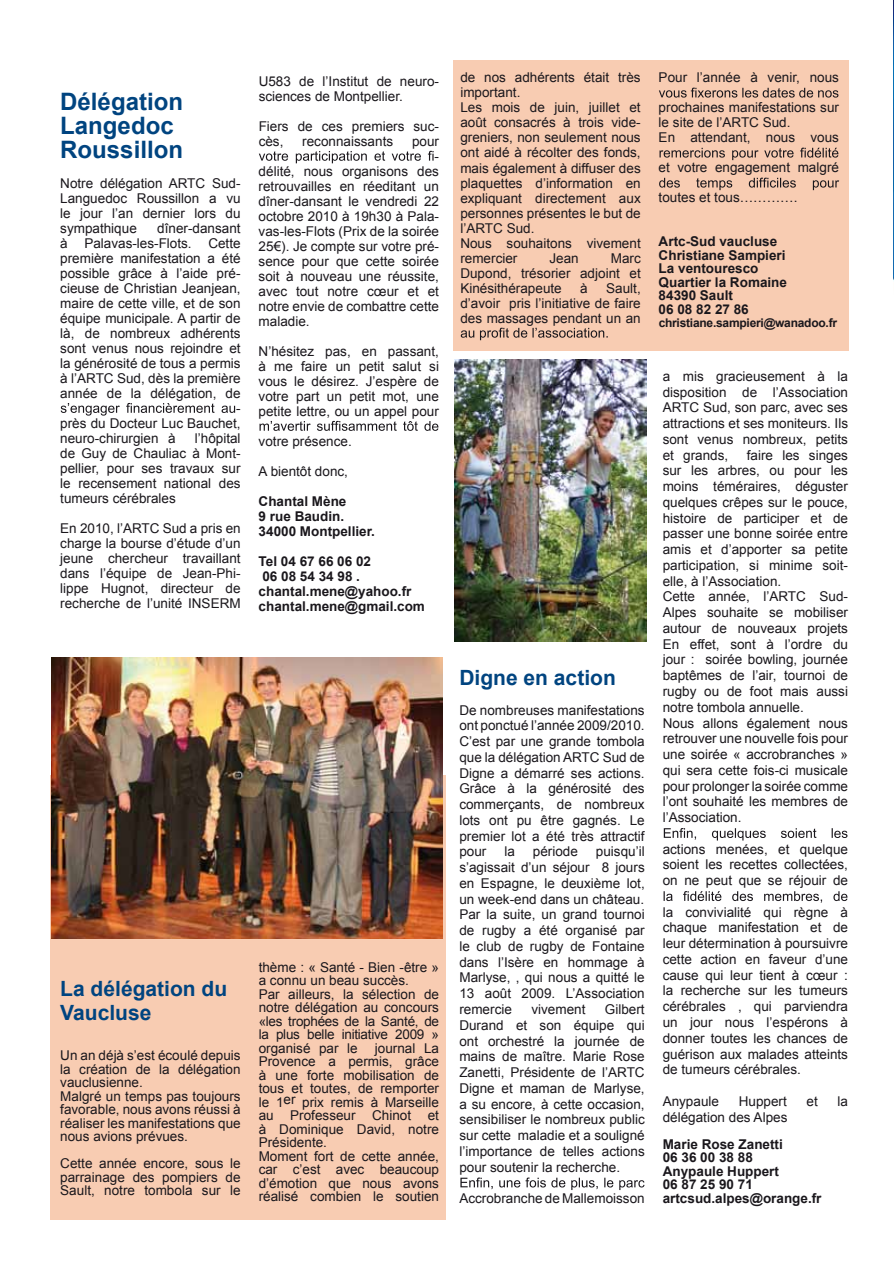
<style>
.page{position:relative;width:894px;height:1265px;background:#fff}
.page>*{position:absolute;margin:0;border:0;box-sizing:border-box;transform-origin:0 0}
.t1{font:700 24px/24px "Arial";color:#004480}
.t2{font:700 21px/24px "Arial";color:#004480}
.t3{font:13.5px/15.8px "Arial";color:#1a171c;text-align:justify}
.t4{font:700 13.5px/13.5px "Arial";color:#1a171c}
.t5{font:700 12px "Arial";letter-spacing:-.02em;color:#1a171c}
</style>
<div class="page">
<img style="left:893px;top:2px;width:1px;height:279px">
<img style="left:455px;top:360px;width:191px;height:281px">
<div style="left:453px;top:60px;width:395px;height:291px;background:#f8ccb2"></div>
<div style="left:50px;top:775px;width:395px;height:444px;background:#f8ccb2"></div>
<svg style="left:460px;top:328px;width:147px;height:12px"></svg>
<svg style="left:659px;top:88px;width:179px;height:10px"></svg>
<svg style="left:659px;top:148px;width:179px;height:12px"></svg>
<svg style="left:659px;top:178px;width:179px;height:12px"></svg>
<svg style="left:460px;top:1177px;width:184px;height:13px"></svg>
<svg style="left:663px;top:828px;width:184px;height:12px"></svg>
<svg style="left:663px;top:891px;width:184px;height:11px"></svg>
<img style="left:51px;top:657px;width:392px;height:281px">
<svg style="left:61px;top:403px;width:174px;height:12px"></svg>
<svg style="left:259px;top:151px;width:174px;height:12px"></svg>
<svg style="left:259px;top:421px;width:179px;height:10px"></svg>
<h1 class="t1" style="left:60px;top:90px;width:124px">Délégation<br>Langedoc<br>Roussillon</h1>
<p class="t3" style="left:60px;top:176px;width:182px;line-height:15px">Notre délégation ARTC Sud-Languedoc Roussillon a vu le jour l’an dernier lors du sympathique</p>
<p class="t3" style="left:157px;top:220px;width:85px">dîner-dansant</p>
<p class="t3" style="left:60px;top:235px;width:182px">à Palavas-les-Flots. Cette</p>
<p class="t3" style="left:60px;top:250px;width:182px">première manifestation a été</p>
<p class="t3" style="left:60px;top:265px;width:182px">possible grâce à l’aide pré-</p>
<p class="t3" style="left:60px;top:280px;width:182px">cieuse de Christian Jeanjean,</p>
<p class="t3" style="left:60px;top:295px;width:182px">maire de cette ville, et de son</p>
<p class="t3" style="left:60px;top:310px;width:182px">équipe municipale. A partir de</p>
<p class="t3" style="left:60px;top:325px;width:182px">là, de nombreux adhérents</p>
<p class="t3" style="left:60px;top:340px;width:182px">sont venus nous rejoindre et</p>
<p class="t3" style="left:60px;top:355px;width:182px">la générosité de tous a permis</p>
<p class="t3" style="left:60px;top:370px;width:182px">à l’ARTC Sud, dès la première</p>
<p class="t3" style="left:60px;top:385px;width:182px">année de la délégation, de</p>
<p class="t3" style="left:236px;top:400px;width:6px">-</p>
<p class="t3" style="left:60px;top:415px;width:182px">près du Docteur Luc Bauchet,</p>
<p class="t3" style="left:60px;top:430px;width:117px">neuro-chirurgien à</p>
<p class="t3" style="left:60px;top:431px;width:182px;line-height:15px;text-indent:134px">l’hôpital de Guy de Chauliac à Mont&shy;pellier, pour ses travaux sur le recensement national des tumeurs cérébrales</p>
<p class="t3" style="left:60px;top:521px;width:182px;line-height:15px">En 2010, l’ARTC Sud a pris en charge la bourse d’étude d’un jeune chercheur travaillant dans l’équipe de Jean-Phi&shy;lippe Hugnot, directeur de recherche de l’unité INSERM</p>
<p class="t3" style="left:258px;top:73px;width:182px;line-height:15px">U583 de l’Institut de neuro&shy;sciences de Montpellier.</p>
<p class="t3" style="left:258px;top:118px;width:182px;line-height:15px">Fiers de ces premiers suc&shy;cès,</p>
<p class="t3" style="left:302px;top:133px;width:92px">reconnaissants</p>
<p class="t3" style="left:412px;top:133px;width:29px">pour</p>
<p class="t3" style="left:434px;top:148px;width:6px">-</p>
<p class="t3" style="left:258px;top:163px;width:182px">délité, nous organisons des</p>
<p class="t3" style="left:258px;top:178px;width:182px">retrouvailles en réeditant un</p>
<p class="t3" style="left:258px;top:193px;width:182px">dîner-dansant le vendredi 22</p>
<p class="t3" style="left:258px;top:208px;width:182px">octobre 2010 à 19h30 à Pala-</p>
<p class="t3" style="left:258px;top:223px;width:182px">vas-les-Flots (Prix de la soirée</p>
<p class="t3" style="left:258px;top:238px;width:182px">25€). Je compte sur votre pré-</p>
<p class="t3" style="left:258px;top:253px;width:182px">sence pour que cette soirée</p>
<p class="t3" style="left:258px;top:268px;width:182px">soit à nouveau une réussite,</p>
<p class="t3" style="left:258px;top:283px;width:182px">avec tout notre cœur et et</p>
<p class="t3" style="left:258px;top:298px;width:182px">notre envie de combattre cette</p>
<p class="t3" style="left:258px;top:313px;width:53px">maladie.</p>
<p class="t3" style="left:258px;top:343px;width:182px;line-height:15px">N’hésitez pas, en passant, à me faire un petit salut si vous le désirez. J’espère de votre part un petit mot, une petite lettre, ou un appel pour</p>
<p class="t3" style="left:258px;top:433px;width:95px">votre présence.</p>
<p class="t3" style="left:258px;top:463px;width:91px">A bientôt donc,</p>
<p class="t4" style="left:258px;top:494px;width:118px;line-height:15px">Chantal Mène<br>9 rue Baudin.<br>34000 Montpellier.</p>
<p class="t4" style="left:258px;top:554px;width:168px;line-height:15px">Tel 04 67 66 06 02<br>06 08 54 34 98 . chantal.mene@yahoo.fr chantal.mene@gmail.com</p>
<h2 class="t2" style="left:60px;top:977px;width:168px">La délégation du<br>Vaucluse</h2>
<p class="t3" style="left:60px;top:1049px;width:182px;line-height:13.5px;text-align:left">Un an déjà s’est écoulé depuis la création de la délégation vauclusienne.<br>Malgré un temps pas toujours favorable, nous avons réussi à réaliser les manifestations que nous avions prévues.</p>
<p class="t3" style="left:60px;top:1157px;width:182px;line-height:13.5px">Cette année encore, sous le parrainage des pompiers de Sault, notre tombola sur le</p>
<p class="t3" style="left:258px;top:960px;width:182px;line-height:13.5px;text-align:left">thème : « Santé - Bien -être » a connu un beau succès.<br>Par ailleurs, la sélection de notre délégation au concours «les trophées de la Santé, de la plus belle initiative 2009 » organisé par le</p>
<p class="t3" style="left:258px;top:1041px;width:182px;line-height:13.5px;text-align:left;text-indent:116px">journal La<br>Provence a permis, grâce à une forte mobilisation de tous et toutes, de remporter le 1er prix remis à Marseille au Professeur Chinot et à Dominique David, notre<br>Présidente.<br>Moment fort de cette année, car c’est avec beaucoup d’émotion que nous avons réalisé combien le soutien</p>
<p class="t3" style="left:460px;top:70px;width:182px;line-height:15px;text-align:left">de nos adhérents était très important.<br>Les mois de juin, juillet et août consacrés à trois vide&shy;greniers, non seulement nous ont aidé à récolter des fonds, mais également à diffuser des plaquettes d’information en expliquant directement aux personnes présentes le but de l’ARTC Sud.<br>Nous souhaitons vivement remercier</p>
<p class="t3" style="left:460px;top:250px;width:182px;line-height:15px;text-indent:150px">Marc Dupond, trésorier adjoint et Kinésithérapeute</p>
<p class="t3" style="left:549px;top:250px;width:31px">Jean</p>
<p class="t3" style="left:460px;top:280px;width:182px;line-height:15px;text-indent:146px">Sault, d’avoir pris l’initiative de faire des massages pendant un an</p>
<p class="t3" style="left:580px;top:280px;width:9px">à</p>
<p class="t3" style="left:658px;top:70px;width:182px">Pour l’année à venir, nous</p>
<p class="t3" style="left:658px;top:100px;width:182px;line-height:15px;text-align:left">prochaines manifestations sur le site de l’ARTC Sud.<br>En attendant, nous vous</p>
<p class="t3" style="left:658px;top:160px;width:182px">et votre engagement malgré</p>
<p class="t3" style="left:658px;top:190px;width:140px">toutes et tous………….</p>
<p class="t4" style="left:658px;top:235px;width:130px">Artc-Sud vaucluse<br>Christiane Sampieri<br>La ventouresco<br>Quartier la Romaine<br>84390 Sault<br>06 08 82 27 86</p>
<p class="t5" style="left:658px;top:315px;width:180px">christiane.sampieri@wanadoo.fr</p>
<h2 class="t2" style="left:459px;top:666px;width:158px">Digne en action</h2>
<p class="t3" style="left:459px;top:702px;width:187px">De nombreuses manifestations ont ponctué l’année 2009/2010.<br>C’est par une grande tombola que la délégation ARTC Sud de Digne a démarré ses actions.<br>Grâce à la générosité des commerçants, de nombreux lots ont pu être gagnés. Le premier lot a été très attractif pour</p>
<p class="t3" style="left:459px;top:844px;width:187px;text-indent:136px">puisqu’il s’agissait d’un séjour 8 jours en Espagne, le deuxième lot, un week-end dans un château.<br>Par la suite, un grand tournoi de rugby a été organisé par le club de rugby de Fontaine dans l’Isère en hommage à Marlyse, , qui nous a quitté le 13 août 2009. L’Association remercie</p>
<p class="t3" style="left:504px;top:844px;width:12px">la</p>
<p class="t3" style="left:532px;top:844px;width:47px">période</p>
<p class="t3" style="left:459px;top:1001px;width:187px;text-indent:145px">Gilbert Durand et son équipe qui ont orchestré la journée de mains de maître. Marie Rose Zanetti, Présidente de l’ARTC Digne et maman de Marlyse, a su encore, à cette occasion, sensibiliser le nombreux public sur cette maladie et a souligné l’importance de telles actions pour soutenir la recherche.</p>
<p class="t3" style="left:459px;top:1190px;width:187px">Accrobranche de Mallemoisson</p>
<p class="t3" style="left:531px;top:1001px;width:56px">vivement</p>
<p class="t3" style="left:662px;top:368px;width:187px">a mis gracieusement à la disposition de l’Association ARTC Sud, son parc, avec ses attractions et ses moniteurs. Ils sont venus nombreux, petits et grands,</p>
<p class="t3" style="left:662px;top:447px;width:187px;text-align:left;text-indent:84px">faire les singes sur les arbres, ou pour les moins téméraires, déguster quelques crêpes sur le pouce, histoire de participer et de passer une bonne soirée entre amis et d’apporter sa petite participation, si minime soit&shy;elle, à l’Association.<br>Cette année, l’ARTC Sud-<br>Alpes souhaite se mobiliser autour de nouveaux projets<br>En effet, sont à l’ordre du jour : soirée bowling, journée baptêmes de l’air, tournoi de rugby ou de foot mais aussi notre tombola annuelle.<br>Nous allons également nous retrouver une nouvelle fois pour une soirée « accrobranches » qui sera cette fois-ci musicale pour prolonger la soirée comme l’ont souhaité les membres de l’Association.</p>
<p class="t3" style="left:662px;top:841px;width:187px">actions menées, et quelque soient les recettes collectées, on ne peut que se réjouir de</p>
<p class="t3" style="left:662px;top:904px;width:187px">la convivialité qui règne à chaque manifestation et de leur détermination à poursuivre cette action en faveur d’une cause qui leur tient à cœur : la recherche sur les tumeurs cérébrales , qui parviendra un jour nous l’espérons à donner toutes les chances de guérison aux malades atteints de tumeurs cérébrales.</p>
<p class="t3" style="left:662px;top:1093px;width:58px">Anypaule</p>
<p class="t3" style="left:738px;top:1093px;width:50px">Huppert</p>
<p class="t3" style="left:806px;top:1093px;width:13px">et</p>
<p class="t3" style="left:837px;top:1093px;width:12px">la</p>
<p class="t3" style="left:662px;top:1109px;width:126px">délégation des Alpes</p>
<p class="t4" style="left:662px;top:1137px;width:160px">Marie Rose Zanetti<br>06 36 00 38 88<br>Anypaule Huppert<br>06 87 25 90 71 artcsud.alpes@orange.fr</p>
</div>
